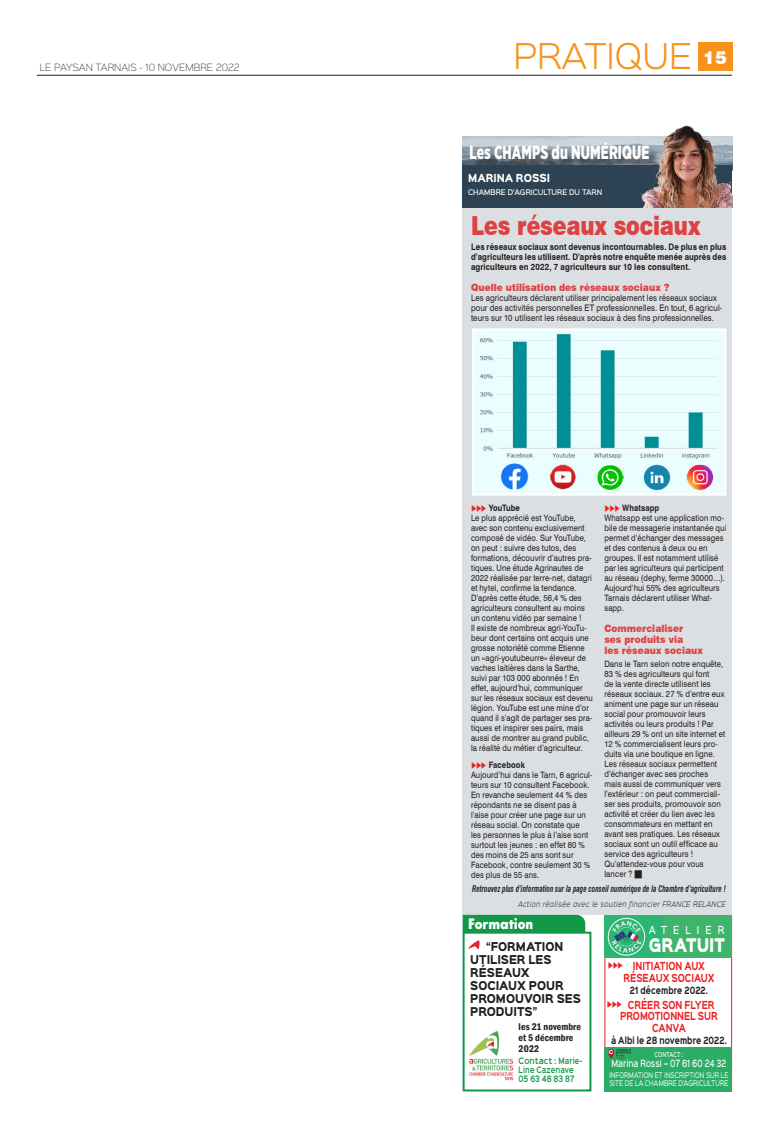
<style>
.page{position:relative;width:769px;height:1134px;background:#fff}
.page>*{position:absolute;margin:0;border:0;box-sizing:border-box;transform-origin:0 0}
.Ouverture_Rubrique{font:300 32px "Sinkin Sans 300";color:#f7931d}
.Texte_Analyses_march{font:900 26.2px "Swiss 721 BT";letter-spacing:-.005em;color:#dd4242;scale:.79 1}
.Texte_Analyses_march-2{font:900 19px "Gotham Narrow";letter-spacing:.005em;color:#fff;scale:.73 1}
.t1{font:900 18px "Swiss 721 BT";color:#fff}
.Titre_3col{font:17px "Sinkin Sans 900 X Black";letter-spacing:-.005em;color:#fff;scale:.75 1}
.Titre_Central_UNE{font:800 15px "Core Sans G";letter-spacing:-.005em;color:#fff;scale:.9 1}
.Texte_Courant{font:900 11px/13px "Sinkin Sans 800";color:#231f20;scale:.85 1}
.Texte_Analyses_march-3{font:900 10px "Swiss 721 BT";letter-spacing:.005em;color:#dd4242;scale:.9 1}
.Titre_3col-2{font:700 10px/12px "Sinkin Sans 700";letter-spacing:-.005em;color:#ee2124;text-align:center;scale:.75 1}
.Texte_Courant-2{font:600 condensed 10px/11px "Franklin Gothic";letter-spacing:.005em;color:#231f20}
.t2{font:900 10px "Sinkin Sans 800";color:#fff;scale:.85 1}
.Titre_3col-3{font:500 10px "Sinkin Sans 500";letter-spacing:.755em;color:#fff;scale:.8 1}
.Texte_Analyses_march-4{font:9px/10px "Swiss 721 BT";letter-spacing:.015em;color:#231f20;scale:.87 1}
.Texte_Analyses_march-5{font:700 9px/10px "Swiss 721 BT";letter-spacing:.01em;color:#231f20;text-align:justify;scale:.88 1}
.Texte_Analyses_march-6{font:italic 700 condensed 9px "Swiss 721 BT";letter-spacing:.01em;color:#231f20;scale:.77 1}
.Titre_3col-4{font:700 9px "Sinkin Sans 700";letter-spacing:.01em;color:#231f20;scale:.75 1}
.Date{font:9px "Sinkin Sans 200 X Light";color:#231f20}
.Chapo{font:500 9px "Sinkin Sans 500";letter-spacing:.005em;color:#fff;scale:.75 1}
.Texte_Analyses_march-7{font:8.8px/10px "Swiss 721 BT";letter-spacing:.015em;color:#231f20;scale:.87 1}
.Texte_Analyses_march-8{font:8.8px/10px "Swiss 721 BT";letter-spacing:.015em;color:#231f20;scale:.88 1}
.Texte_Analyses_march-9{font:700 8.8px "Swiss 721 BT";letter-spacing:.01em;color:#231f20;scale:.87 1}
.Texte_Analyses_march-10{font:700 8.8px "Swiss 721 BT";letter-spacing:-.015em;color:#231f20;scale:.87 1}
.Texte_Courant-3{font:600 8px/9px "Sinkin Sans 600";letter-spacing:.01em;color:#129948;scale:.85 1}
.Chapo-2{font:7px/8px "Sinkin Sans 400";letter-spacing:.02em;color:#fff;scale:.77 1}
.Texte_Analyses_march-11{font:italic 300 7px "Sinkin Sans 300";letter-spacing:.07em;color:#231f20;scale:.85 1}
.SS_Signature{font:500 7px "Sinkin Sans 500";color:#fff;scale:.9 1}
.Chapo-3{font:500 6px "Sinkin Sans 500";letter-spacing:.015em;color:#fff;scale:.75 1}
</style>
<div class="page">
<img style="left:462px;top:136px;width:179px;height:29px">
<div style="left:697px;top:43px;width:34px;height:28px;background:#f7931d"></div>
<hr style="left:37px;top:75px;width:694px;height:1px;background:#231f20">
<div style="left:471px;top:144px;width:189px;height:27px;background:#231f20;opacity:.75"></div>
<div style="left:462px;top:207px;width:269px;height:708px;background:#dbdfe1"></div>
<div style="left:462px;top:165px;width:269px;height:42px;background:#2d4353"></div>
<img style="left:641px;top:125px;width:90px;height:82px">
<img style="left:475px;top:331px;width:248px;height:162px">
<div style="left:472px;top:328px;width:254px;height:168px;border:2px solid #fff"></div>
<div style="left:462px;top:932px;width:129px;height:159px;border:2px solid #129948"></div>
<div style="left:462px;top:915px;width:123px;height:17px;background:#129948"></div>
<img style="left:469px;top:1031px;width:45px;height:50px">
<svg style="left:468px;top:940px;width:12px;height:10px"></svg>
<div style="left:604px;top:915px;width:127px;height:43px;background:#3fb56c"></div>
<img style="left:604px;top:915px;width:59px;height:43px">
<div style="left:604px;top:1048px;width:127px;height:44px;background:#2bad65"></div>
<img style="left:607px;top:1047px;width:23px;height:12px">
<p class="Date" style="left:40px;top:60px;width:201px">LE PAYSAN TARNAIS - 10 NOVEMBRE 2022</p>
<p class="Ouverture_Rubrique" style="left:513px;top:30px;width:180px">PRATIQUE</p>
<p class="t1" style="left:703px;top:46px;width:25px">15</p>
<p class="Texte_Analyses_march-2" style="left:469px;top:140px;width:248px">Les CHAMPS du NUMÉRIQUE</p>
<p class="t2" style="left:468px;top:173px;width:98px">MARINA ROSSI</p>
<p class="SS_Signature" style="left:468px;top:186px;width:150px">CHAMBRE D’AGRICULTURE DU TARN</p>
<p class="Texte_Analyses_march" style="left:471px;top:210px;width:292px">Les réseaux sociaux</p>
<p class="Texte_Analyses_march-5" style="left:471px;top:242px;width:291px">Les réseaux sociaux sont devenus incontournables. De plus en plus d’agriculteurs les utilisent. D’après notre enquête menée auprès des agriculteurs en 2022, 7 agriculteurs sur 10 les consultent.</p>
<p class="Texte_Analyses_march-3" style="left:471px;top:282px;width:222px">Quelle utilisation des réseaux sociaux ?</p>
<p class="Texte_Analyses_march-4" style="left:471px;top:293px;width:290px">Les agriculteurs déclarent utiliser principalement les réseaux sociaux pour des activités personnelles ET professionnelles. En tout, 6 agricul&shy;teurs sur 10 utilisent les réseaux sociaux à des fins professionnelles.</p>
<p class="Texte_Analyses_march-10" style="left:488px;top:503px;width:37px">YouTube</p>
<p class="Texte_Analyses_march-7" style="left:471px;top:513px;width:141px">Le plus apprécié est YouTube, avec son contenu exclusivement composé de vidéo. Sur YouTube, on peut : suivre des tutos, des formations, découvrir d’autres pra&shy;tiques. Une étude Agrinautes de<br>2022 réalisée par terre-net, datagri et hytel, confirme la tendance.<br>D’après cette étude, 56,4 % des agriculteurs consultent au moins un contenu vidéo par semaine !<br>Il existe de nombreux agri-YouTu&shy;beur dont certains ont acquis une grosse notoriété comme Etienne un «agri-youtubeurre» éleveur de vaches laitières dans la Sarthe, suivi par 103 000 abonnés ! En effet, aujourd’hui, communiquer sur les réseaux sociaux est devenu légion. YouTube est une mine d’or quand il s’agit de partager ses pra&shy;tiques et inspirer ses pairs, mais aussi de montrer au grand public, la réalité du métier d’agriculteur.</p>
<p class="Texte_Analyses_march-9" style="left:488px;top:759px;width:43px">Facebook</p>
<p class="Texte_Analyses_march-7" style="left:471px;top:770px;width:141px">Aujourd’hui dans le Tarn, 6 agricul&shy;teurs sur 10 consultent Facebook.<br>En revanche seulement 44 % des répondants ne se disent pas à l’aise pour créer une page sur un réseau social. On constate que<br>les personnes le plus à l’aise sont surtout les jeunes : en effet 80 % des moins de 25 ans sont sur<br>Facebook, contre seulement 30 % des plus de 55 ans.</p>
<p class="Texte_Analyses_march-9" style="left:621px;top:503px;width:44px">Whatsapp</p>
<p class="Texte_Analyses_march-7" style="left:604px;top:513px;width:142px">Whatsapp est une application mo&shy;bile de messagerie instantanée qui permet d’échanger des messages et des contenus à deux ou en groupes. Il est notamment utilisé par les agriculteurs qui participent au réseau (dephy, ferme 30000…).<br>Aujourd’hui 55% des agriculteurs<br>Tarnais déclarent utiliser What&shy;sapp.</p>
<p class="Texte_Analyses_march-3" style="left:604px;top:623px;width:89px">Commercialiser</p>
<p class="Texte_Analyses_march-3" style="left:604px;top:634px;width:89px">ses produits via</p>
<p class="Texte_Analyses_march-3" style="left:604px;top:645px;width:111px">les réseaux sociaux</p>
<p class="Texte_Analyses_march-8" style="left:604px;top:659px;width:139px">Dans le Tarn selon notre enquête,<br>83 % des agriculteurs qui font<br>de la vente directe utilisent les réseaux sociaux. 27 % d’entre eux animent une page sur un réseau social pour promouvoir leurs activités ou leurs produits ! Par ailleurs 29 % ont un site internet et<br>12 % commercialisent leurs pro&shy;duits via une boutique en ligne.</p>
<p class="Texte_Analyses_march-8" style="left:604px;top:759px;width:134px">Les réseaux sociaux permettent d’échanger avec ses proches mais aussi de communiquer vers l’extérieur : on peut commerciali&shy;ser ses produits, promouvoir son activité et créer du lien avec les consommateurs en mettant en avant ses pratiques. Les réseaux sociaux sont un outil efficace au service des agriculteurs !</p>
<p class="Texte_Analyses_march-8" style="left:604px;top:859px;width:114px">Qu’attendez-vous pour vous lancer ? ■</p>
<p class="Texte_Analyses_march-6" style="left:472px;top:883px;width:330px">Retrouvez plus d’information sur la page conseil numérique de la Chambre d’agriculture !</p>
<p class="Texte_Analyses_march-11" style="left:518px;top:898px;width:245px">Action réalisée avec le soutien financier FRANCE RELANCE</p>
<p class="Texte_Courant" style="left:470px;top:941px;width:131px;text-indent:16px">“FORMATION<br>UTILISER LES<br>RÉSEAUX<br>SOCIAUX POUR<br>PROMOUVOIR SES<br>PRODUITS”</p>
<p class="Texte_Courant-2" style="left:518px;top:1021px;width:64px">les 21 novembre et 5 décembre<br>2022</p>
<p class="Texte_Courant-3" style="left:518px;top:1055px;width:76px">Contact : Marie-<br>Line Cazenave<br>05 63 48 83 87</p>
<p class="Titre_Central_UNE" style="left:468px;top:914px;width:74px">Formation</p>
<p class="Titre_3col-3" style="left:648px;top:921px;width:96px">ATELIER</p>
<p class="Titre_3col" style="left:648px;top:936px;width:103px">GRATUIT</p>
<p class="Titre_3col-2" style="left:632px;top:961px;width:98px">INITIATION AUX</p>
<p class="Titre_3col-2" style="left:623px;top:973px;width:123px">RÉSEAUX SOCIAUX</p>
<p class="Titre_3col-4" style="left:629px;top:986px;width:106px">21 décembre 2022.</p>
<p class="Titre_3col-2" style="left:627px;top:1000px;width:117px">CRÉER SON FLYER</p>
<p class="Titre_3col-2" style="left:619px;top:1011px;width:132px">PROMOTIONNEL SUR<br>CANVA</p>
<p class="Titre_3col-4" style="left:610px;top:1036px;width:156px">à Albi le 28 novembre 2022.</p>
<p class="Chapo-3" style="left:654px;top:1049px;width:40px">CONTACT :</p>
<p class="Chapo" style="left:611px;top:1056px;width:155px">Marina Rossi – 07 61 60 24 32</p>
<p class="Chapo-2" style="left:609px;top:1070px;width:156px">INFORMATION ET INSCRIPTION SUR LE<br>SITE DE LA CHAMBRE D’AGRICULTURE</p>
</div>
